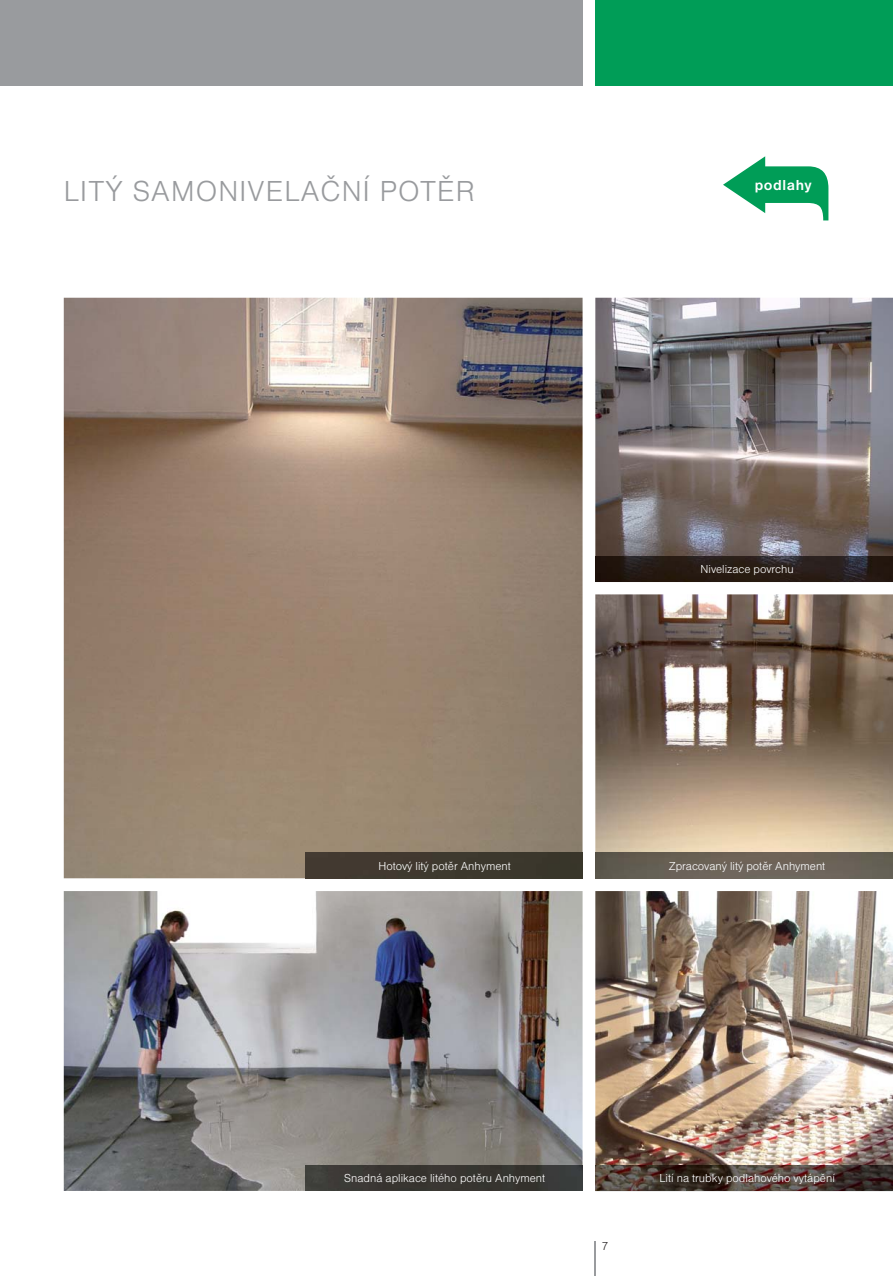
<style>
.page{position:relative;width:893px;height:1276px;background:#fff}
.page>*{position:absolute;margin:0;border:0;box-sizing:border-box;transform-origin:0 0}
.t1{font:30px "Nimbus San DCE Ligh";letter-spacing:.04em;color:#999b9e}
.t2{font:700 15px "Nimbus San DCE";letter-spacing:.04em;color:#fff}
.t3{font:12px "Nimbus San DCE Ligh";color:#fff}
.t4{font:12px "Nimbus San DCE Ligh";color:#231f20}
</style>
<div class="page">
<div style="left:0;top:0;width:583px;height:85px;background:#999b9e"></div>
<div style="left:595px;top:0;width:298px;height:85px;background:#009d57"></div>
<hr style="left:595px;top:1241px;width:1px;height:35px;background:#999b9e">
<img style="left:595px;top:594px;width:298px;height:259px">
<img style="left:64px;top:298px;width:519px;height:580px">
<img style="left:64px;top:891px;width:519px;height:300px">
<img style="left:595px;top:891px;width:298px;height:274px">
<img style="left:595px;top:298px;width:298px;height:258px">
<div style="left:305px;top:853px;width:278px;height:25px;background:#3e392f"></div>
<img style="left:305px;top:1165px;width:278px;height:26px">
<img style="left:595px;top:1165px;width:298px;height:26px">
<img style="left:595px;top:556px;width:298px;height:25px">
<svg style="left:723px;top:156px;width:105px;height:64px"></svg>
<img style="left:595px;top:853px;width:298px;height:25px">
<h1 class="t1" style="left:64px;top:180px;width:413px">LITÝ SAMONIVELAČNÍ POTĚR</h1>
<p class="t3" style="left:379px;top:861px;width:134px">Hotový litý potěr Anhyment</p>
<p class="t2" style="left:755px;top:179px;width:59px">podlahy</p>
<p class="t3" style="left:701px;top:564px;width:95px">Nivelizace povrchu</p>
<p class="t3" style="left:669px;top:861px;width:158px">Zpracovaný litý potěr Anhyment</p>
<p class="t3" style="left:344px;top:1173px;width:203px">Snadná aplikace litého potěru Anhyment</p>
<p class="t3" style="left:659px;top:1173px;width:177px">Lití na trubky podlahového vytápění</p>
<p class="t4" style="left:602px;top:1241px;width:8px">7</p>
</div>
